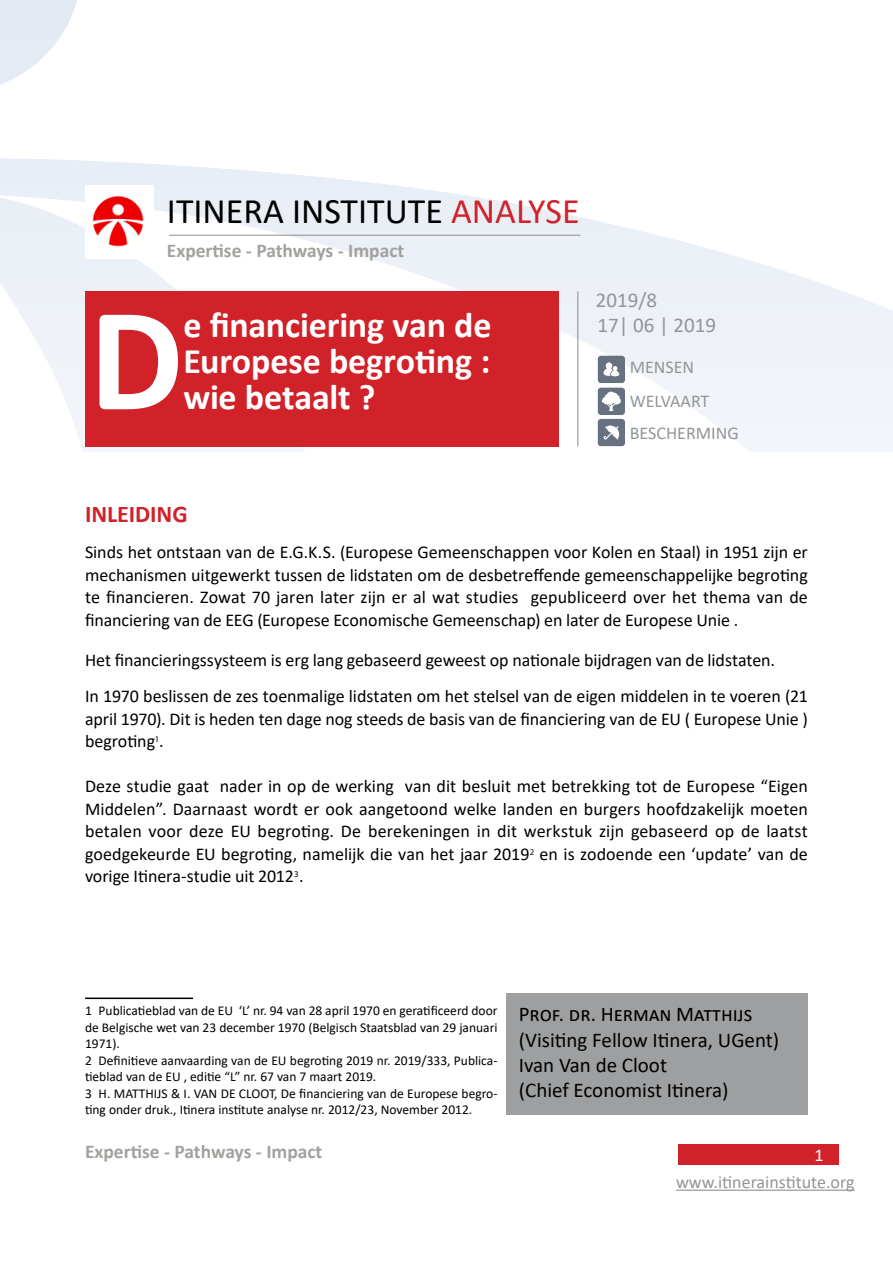
<style>
.page{position:relative;width:893px;height:1263px;background:#fff}
.page>*{position:absolute;margin:0;border:0;box-sizing:border-box;transform-origin:0 0}
.t1{font:700 149.4px "Calibri";color:#fff}
.t2{font:700 36px/36px "Calibri";letter-spacing:-.005em;color:#fff;text-align:justify}
.t3{font:36px "Calibri";color:#000}
.t4{font:700 24px "Calibri";color:#d12229}
.t5{font:21px/25.2px "Calibri";color:#000}
.t6{font:21px "Calibri";color:#939597}
.t7{font:700 19.5px "Calibri";color:#a2a19e}
.t8{font:18px/22.5px "Calibri";letter-spacing:-.005em;color:#000;text-align:justify}
.t9{font:18px "Calibri";color:#939597}
.t10{font:18px "Calibri";color:#fff}
.t11{font:13.5px/16.5px "Calibri";color:#000}
.s1{color:#d12229}
</style>
<div class="page">
<div style="left:678px;top:1144px;width:161px;height:21px;background:#d12229"></div>
<img style="left:597px;top:355px;width:28px;height:28px">
<svg style="left:603px;top:362px;width:16px;height:14px"></svg>
<img style="left:597px;top:419px;width:28px;height:27px">
<svg style="left:604px;top:426px;width:15px;height:14px"></svg>
<img style="left:597px;top:387px;width:28px;height:28px">
<svg style="left:602px;top:392px;width:19px;height:19px"></svg>
<hr style="left:676px;top:1189px;width:178px;height:2px;background:#939597">
<div style="left:85px;top:291px;width:473px;height:155px;background:#d12229"></div>
<hr style="left:577px;top:291px;width:1px;height:155px;background:#939597">
<img style="left:92px;top:196px;width:52px;height:51px">
<hr style="left:169px;top:235px;width:412px;height:1px;background:#939597">
<hr style="left:85px;top:997px;width:108px;height:2px;background:#000">
<div style="left:506px;top:993px;width:302px;height:121px;background:#9d9fa1"></div>
<h2 class="t3" style="left:167px;top:197px;width:414px">ITINERA INSTITUTE <span class="s1">ANALYSE</span></h2>
<p class="t7" style="left:167px;top:237px;width:239px">Expertise - Pathways - Impact</p>
<h1 class="t1" style="left:89px;top:270px;width:96px">D</h1>
<h2 class="t2" style="left:183px;top:307px;width:310px">e financiering van de Europese begroting : wie betaalt ?</h2>
<p class="t6" style="left:596px;top:291px;width:63px">2019/8</p>
<p class="t6" style="left:597px;top:317px;width:120px">17| 06 | 2019</p>
<p class="t9" style="left:630px;top:360px;width:66px">MENSEN</p>
<p class="t9" style="left:630px;top:395px;width:81px">WELVAART</p>
<p class="t9" style="left:630px;top:426px;width:110px">BESCHERMING</p>
<h3 class="t4" style="left:85px;top:497px;width:104px">INLEIDING</h3>
<p class="t8" style="left:85px;top:540px;width:724px">Sinds het ontstaan van de E.G.K.S. (Europese Gemeenschappen voor Kolen en Staal) in 1951 zijn er mechanismen uitgewerkt tussen de lidstaten om de desbetreffende gemeenschappelijke begroting te financieren. Zowat 70 jaren later zijn er al wat studies gepubliceerd over het thema van de financiering van de EEG (Europese Economische Gemeenschap) en later de Europese Unie .</p>
<p class="t8" style="left:85px;top:642px;width:724px;line-height:36px">Het financieringssysteem is erg lang gebaseerd geweest op nationale bijdragen van de lidstaten.<br>In 1970 beslissen de zes toenmalige lidstaten om het stelsel van de eigen middelen in te voeren (21</p>
<p class="t8" style="left:85px;top:707px;width:724px">april 1970). Dit is heden ten dage nog steeds de basis van de financiering van de EU ( Europese Unie ) begroting<sup>1</sup>.</p>
<p class="t8" style="left:85px;top:774px;width:724px">Deze studie gaat nader in op de werking van dit besluit met betrekking tot de Europese “Eigen Middelen”. Daarnaast wordt er ook aangetoond welke landen en burgers hoofdzakelijk moeten betalen voor deze EU begroting. De berekeningen in dit werkstuk zijn gebaseerd op de laatst goedgekeurde EU begroting, namelijk die van het jaar 2019<sup>2</sup> en is zodoende een ‘update’ van de vorige Itinera-studie uit 2012<sup>3</sup>.</p>
<p class="t11" style="left:85px;top:1002px;width:414px">1 Publicatieblad van de EU ‘L’ nr. 94 van 28 april 1970 en geratificeerd door de Belgische wet van 23 december 1970 (Belgisch Staatsblad van 29 januari 1971).<br>2 Definitieve aanvaarding van de EU begroting 2019 nr. 2019/333, Publica&shy;tieblad van de EU , editie “L” nr. 67 van 7 maart 2019.<br>3 H. MATTHIJS &amp; I. VAN DE CLOOT, De financiering van de Europese begro&shy;ting onder druk., Itinera institute analyse nr. 2012/23, November 2012.</p>
<p class="t5" style="left:519px;top:1001px;width:262px">Prof. dr. Herman Matthijs (Visiting Fellow Itinera, UGent)<br>Ivan Van de Cloot<br>(Chief Economist Itinera)</p>
<p class="t7" style="left:85px;top:1138px;width:239px">Expertise - Pathways - Impact</p>
<p class="t10" style="left:814px;top:1148px;width:11px">1</p>
<p class="t9" style="left:676px;top:1170px;width:180px">www.itinerainstitute.org</p>
</div>
